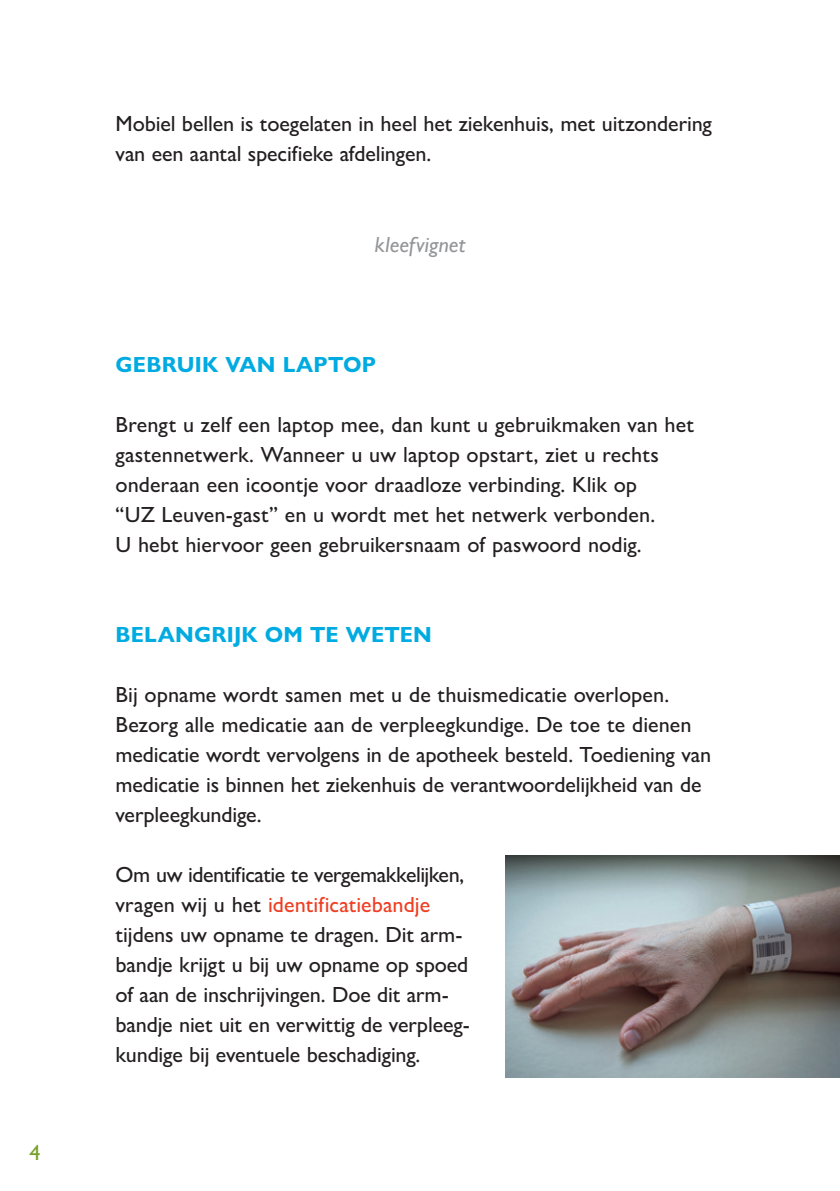
<style>
.page{position:relative;width:840px;height:1191px;background:#fff}
.page>*{position:absolute;margin:0;border:0;box-sizing:border-box;transform-origin:0 0}
.t1{font:500 22px/30px "Gill Sans Nova";letter-spacing:-.005em;color:#231f20}
.t2{font:700 22px "Gill Sans Nova";letter-spacing:.01em;color:#00abe1}
.t3{font:italic 500 22px "Gill Sans Nova";color:#939598}
.t4{font:500 22px "Gill Sans Nova";color:#78a22d}
.s1{color:#ef3e22}
</style>
<div class="page">
<img style="left:505px;top:855px;width:334px;height:222px">
<p class="t4" style="left:29px;top:1138px;width:13px">4</p>
<p class="t1" style="left:115px;top:109px;width:597px">Mobiel bellen is toegelaten in heel het ziekenhuis, met uitzondering van een aantal specifieke afdelingen.</p>
<p class="t3" style="left:374px;top:231px;width:93px">kleefvignet</p>
<p class="t2" style="left:115px;top:350px;width:262px">GEBRUIK VAN LAPTOP</p>
<p class="t1" style="left:115px;top:409px;width:579px">Brengt u zelf een laptop mee, dan kunt u gebruikmaken van het gastennetwerk. Wanneer u uw laptop opstart, ziet u rechts onderaan een icoontje voor draadloze verbinding. Klik op<br>“UZ Leuven-gast” en u wordt met het netwerk verbonden.<br>U hebt hiervoor geen gebruikersnaam of paswoord nodig.</p>
<p class="t2" style="left:115px;top:620px;width:318px">BELANGRIJK OM TE WETEN</p>
<p class="t1" style="left:115px;top:679px;width:596px">Bij opname wordt samen met u de thuismedicatie overlopen.<br>Bezorg alle medicatie aan de verpleegkundige. De toe te dienen medicatie wordt vervolgens in de apotheek besteld. Toediening van medicatie is binnen het ziekenhuis de verantwoordelijkheid van de verpleegkundige.</p>
<p class="t1" style="left:115px;top:859px;width:356px">Om uw identificatie te vergemakkelijken, vragen wij u het <span class="s1">identificatiebandje </span>tijdens uw opname te dragen. Dit arm&shy;bandje krijgt u bij uw opname op spoed of aan de inschrijvingen. Doe dit arm&shy;bandje niet uit en verwittig de verpleeg&shy;kundige bij eventuele beschadiging.</p>
</div>
